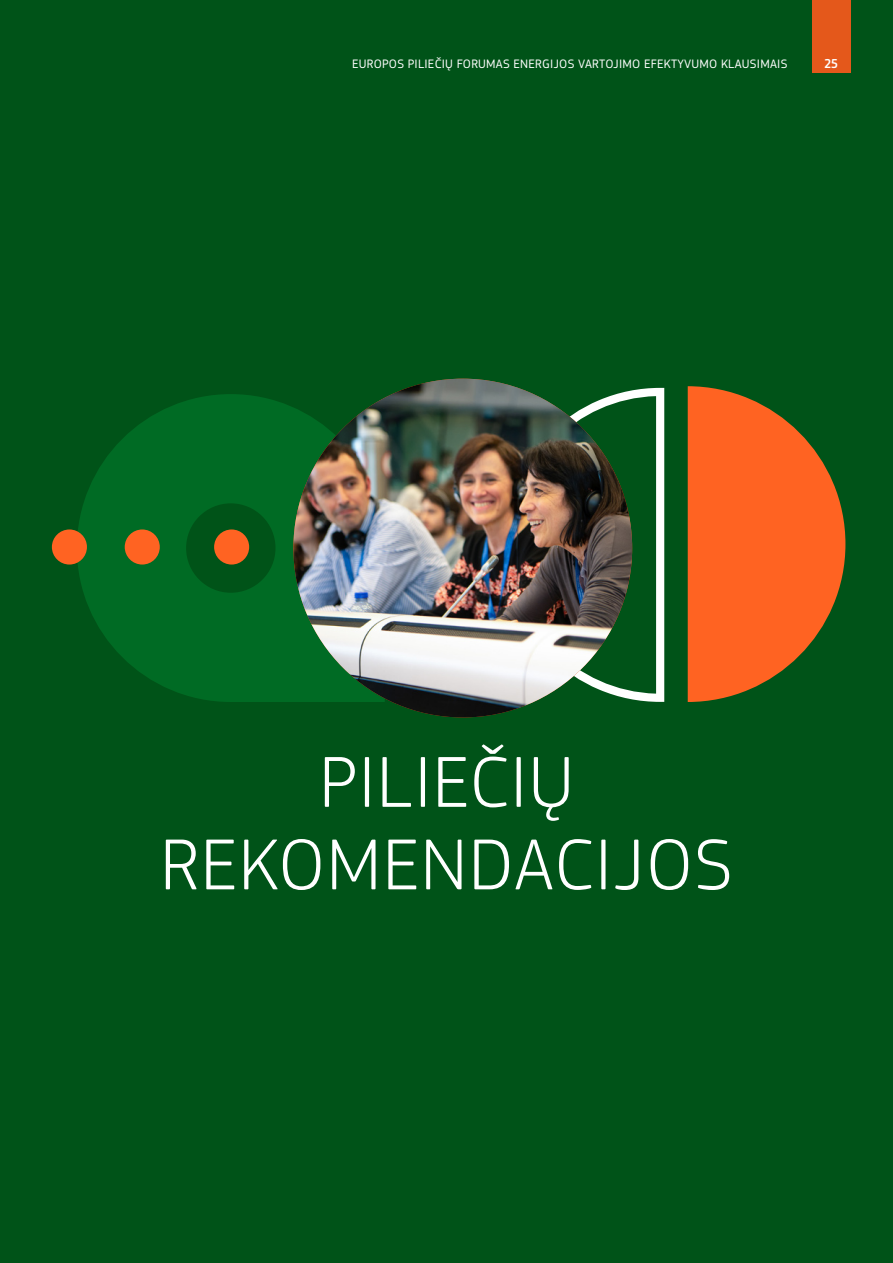
<style>
.page{position:relative;width:893px;height:1263px;background:#005318}
.page>*{position:absolute;margin:0;border:0;box-sizing:border-box;transform-origin:0 0}
.t1{font:300 75px/82.5px "EC Square Sans Pro";letter-spacing:.025em;color:#fff;text-align:center}
.t2{font:500 13.5px "EC Square Sans Cond Pro";color:#fff}
.t3{font:12.75px "EC Square Sans Pro";letter-spacing:.02em;color:#fff}
</style>
<div class="page">
<svg style="left:77px;top:394px;width:308px;height:308px;fill:#006b24"></svg>
<div style="left:52px;top:529px;width:35px;height:35px;background:#ff6322;border-radius:50%"></div>
<div style="left:125px;top:529px;width:35px;height:35px;background:#ff6322;border-radius:50%"></div>
<div style="left:214px;top:529px;width:35px;height:35px;background:#ff6322;border-radius:50%"></div>
<svg style="left:688px;top:386px;width:157px;height:316px;fill:#ff6322"></svg>
<svg style="left:519px;top:388px;width:145px;height:314px"></svg>
<img style="left:293px;top:379px;width:339px;height:338px;border-radius:169px">
<div style="left:812px;top:0;width:38px;height:72px;background:#e4581b"></div>
<p class="t3" style="left:352px;top:56px;width:437px">EUROPOS PILIEČIŲ FORUMAS ENERGIJOS VARTOJIMO EFEKTYVUMO KLAUSIMAIS</p>
<p class="t2" style="left:824px;top:56px;width:15px">25</p>
<h1 class="t1" style="left:160px;top:740px;width:574px">PILIEČIŲ<br>REKOMENDACIJOS</h1>
</div>
